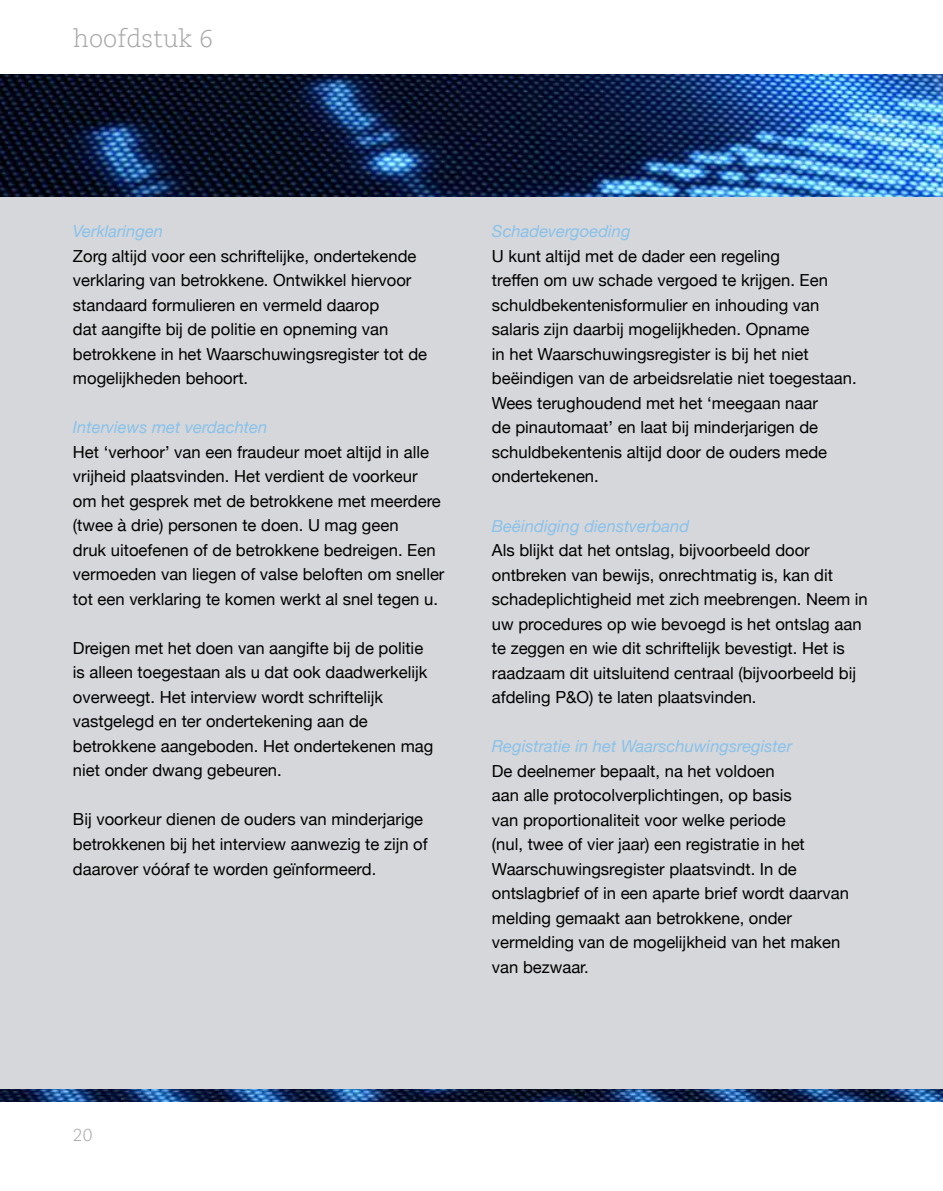
<style>
.page{position:relative;width:943px;height:1191px;background:#fff}
.page>*{position:absolute;margin:0;border:0;box-sizing:border-box;transform-origin:0 0}
.t1{font:300 24.5px "Caecilia LT Std";color:#a8a5a7}
.t2{font:300 17.5px "Caecilia LT Std";color:#a8a5a7}
.t3{font:16.62px/24.5px "Helvetica Neue";color:#000}
.t4{font:italic 16.62px "Helvetica Neue";color:#89c2eb}
</style>
<div class="page">
<img style="left:0;top:1088px;width:943px;height:13px">
<div style="left:0;top:98px;width:943px;height:990px;background:#d6d7da"></div>
<img style="left:0;top:74px;width:943px;height:123px">
<h1 class="t1" style="left:73px;top:25px;width:141px">hoofdstuk 6</h1>
<p class="t4" style="left:73px;top:219px;width:92px">Verklaringen</p>
<p class="t3" style="left:73px;top:244px;width:356px">Zorg altijd voor een schriftelijke, ondertekende verklaring van betrokkene. Ontwikkel hiervoor standaard formulieren en vermeld daarop<br>dat aangifte bij de politie en opneming van betrokkene in het Waarschuwingsregister tot de mogelijkheden behoort.</p>
<p class="t4" style="left:73px;top:415px;width:196px">Interviews met verdachten</p>
<p class="t3" style="left:73px;top:440px;width:373px">Het ‘verhoor’ van een fraudeur moet altijd in alle vrijheid plaatsvinden. Het verdient de voorkeur om het gesprek met de betrokkene met meerdere (twee à drie) personen te doen. U mag geen<br>druk uitoefenen of de betrokkene bedreigen. Een vermoeden van liegen of valse beloften om sneller tot een verklaring te komen werkt al snel tegen u.</p>
<p class="t3" style="left:73px;top:636px;width:362px">Dreigen met het doen van aangifte bij de politie is alleen toegestaan als u dat ook daadwerkelijk overweegt. Het interview wordt schriftelijk vastgelegd en ter ondertekening aan de betrokkene aangeboden. Het ondertekenen mag niet onder dwang gebeuren.</p>
<p class="t3" style="left:73px;top:808px;width:356px">Bij voorkeur dienen de ouders van minderjarige betrokkenen bij het interview aanwezig te zijn of daarover vóóraf te worden geïnformeerd.</p>
<p class="t4" style="left:492px;top:219px;width:140px">Schadevergoeding</p>
<p class="t3" style="left:492px;top:245px;width:366px">U kunt altijd met de dader een regeling<br>treffen om uw schade vergoed te krijgen. Een schuldbekentenisformulier en inhouding van salaris zijn daarbij mogelijkheden. Opname<br>in het Waarschuwingsregister is bij het niet beëindigen van de arbeidsrelatie niet toegestaan.<br>Wees terughoudend met het ‘meegaan naar<br>de pinautomaat’ en laat bij minderjarigen de schuldbekentenis altijd door de ouders mede ondertekenen.</p>
<p class="t4" style="left:492px;top:513px;width:199px">Beëindiging dienstverband</p>
<p class="t3" style="left:492px;top:539px;width:377px">Als blijkt dat het ontslag, bijvoorbeeld door ontbreken van bewijs, onrechtmatig is, kan dit schadeplichtigheid met zich meebrengen. Neem in uw procedures op wie bevoegd is het ontslag aan te zeggen en wie dit schriftelijk bevestigt. Het is raadzaam dit uitsluitend centraal (bijvoorbeeld bij afdeling P&amp;O) te laten plaatsvinden.</p>
<p class="t4" style="left:492px;top:734px;width:302px">Registratie in het Waarschuwingsregister</p>
<p class="t3" style="left:492px;top:759px;width:358px">De deelnemer bepaalt, na het voldoen<br>aan alle protocolverplichtingen, op basis<br>van proportionaliteit voor welke periode<br>(nul, twee of vier jaar) een registratie in het Waarschuwingsregister plaatsvindt. In de ontslagbrief of in een aparte brief wordt daarvan melding gemaakt aan betrokkene, onder vermelding van de mogelijkheid van het maken van bezwaar.</p>
<p class="t2" style="left:73px;top:1125px;width:21px">20</p>
</div>
